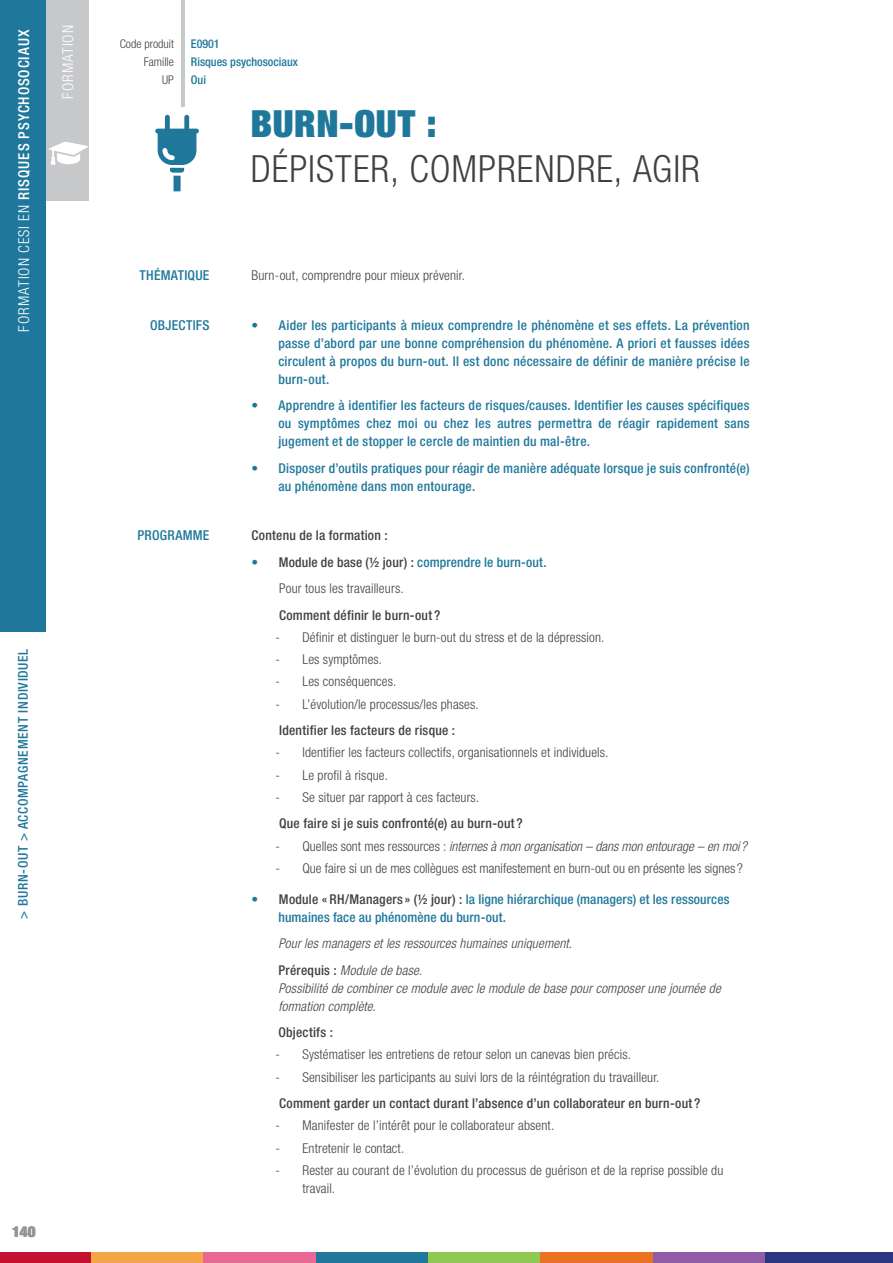
<style>
.page{position:relative;width:893px;height:1263px;background:#fff}
.page>*{position:absolute;margin:0;border:0;box-sizing:border-box;transform-origin:0 0}
.t1{font:300 condensed 37.5px "Helvetica Neue";letter-spacing:.025em;color:#414042}
.t2{font:900 expanded 37.5px "Helvetica Neue";letter-spacing:.015em;color:#1f789b}
.t3{font:500 condensed 15px "Helvetica Neue";letter-spacing:.06em;color:#fff}
.t4{font:300 condensed 15px "Helvetica Neue";letter-spacing:.065em;color:#fff}
.t5{font:900 expanded 15px "Helvetica Neue";color:#939598}
.t6{font:500 condensed 13.65px "Helvetica Neue";letter-spacing:.015em;color:#1f789b}
.t7{font:300 condensed 13.5px/26.5px "Helvetica Neue";letter-spacing:.01em;color:#414042}
.t8{font:500 condensed 13.5px/18px "Helvetica Neue";letter-spacing:.015em;color:#1f789b;text-align:justify}
.t9{font:italic 300 condensed 13.5px/26.5px "Helvetica Neue";letter-spacing:.01em;color:#414042}
.t10{font:500 condensed 13.5px "Helvetica Neue";letter-spacing:.02em;color:#414042}
.t11{font:500 condensed 13.5px "Helvetica Neue";letter-spacing:.05em;color:#1f789b}
.t12{font:500 condensed 12px "Helvetica Neue";color:#1f789b}
.t13{font:300 condensed 12px "Helvetica Neue";color:#414042}
.s1{font-weight:300}
.s2{color:#1f789b}
.s3{font-weight:500}
.s4{font-weight:500;color:#1f789b}
.s5{font-style:normal}
.s6{color:#414042}
.s7{font-weight:500;font-style:normal}
</style>
<div class="page">
<div style="left:91px;top:1252px;width:113px;height:11px;background:#f4a747"></div>
<div style="left:204px;top:1252px;width:112px;height:11px;background:#e96894"></div>
<div style="left:316px;top:1252px;width:112px;height:11px;background:#1f789b"></div>
<div style="left:428px;top:1252px;width:113px;height:11px;background:#90c854"></div>
<div style="left:540px;top:1252px;width:113px;height:11px;background:#ec7223"></div>
<div style="left:653px;top:1252px;width:112px;height:11px;background:#8f5ca5"></div>
<div style="left:765px;top:1252px;width:128px;height:11px;background:#2b3680"></div>
<div style="left:0;top:1252px;width:91px;height:11px;background:#c41230"></div>
<div style="left:46px;top:0;width:43px;height:201px;background:#c7c8ca"></div>
<div style="left:0;top:0;width:46px;height:631px;background:#1f789b"></div>
<svg style="left:49px;top:142px;width:40px;height:23px"></svg>
<hr style="left:181px;top:0;width:3px;height:106px;background:#c7c8ca">
<svg style="left:155px;top:129px;width:44px;height:4px"></svg>
<svg style="left:158px;top:115px;width:38px;height:76px"></svg>
<p class="t4" style="left:59px;top:99px;width:75px;rotate:-90deg">FORMATION</p>
<p class="t3" style="left:15px;top:332px;width:303px;rotate:-90deg"><span class="s1">FORMATION CESI EN</span> RISQUES PSYCHOSOCIAUX</p>
<p class="t13" style="left:120px;top:37px;width:56px">Code produit</p>
<p class="t12" style="left:191px;top:36px;width:30px">E0901</p>
<p class="t13" style="left:144px;top:55px;width:32px">Famille</p>
<p class="t12" style="left:191px;top:54px;width:108px">Risques psychosociaux</p>
<p class="t13" style="left:162px;top:73px;width:13px">UP</p>
<p class="t12" style="left:191px;top:72px;width:17px">Oui</p>
<h1 class="t2" style="left:251px;top:99px;width:187px">BURN-OUT :</h1>
<h1 class="t1" style="left:251px;top:147px;width:451px">DÉPISTER, COMPRENDRE, AGIR</h1>
<p class="t6" style="left:140px;top:267px;width:71px">THÉMATIQUE</p>
<p class="t7" style="left:251px;top:262px;width:215px">Burn-out, comprendre pour mieux prévenir.</p>
<p class="t6" style="left:150px;top:317px;width:61px">OBJECTIFS</p>
<p class="t8" style="left:278px;top:316px;width:473px;text-indent:-27px"><span class="s1">•</span> Aider les participants à mieux comprendre le phénomène et ses effets. La prévention passe d’abord par une bonne compréhension du phénomène. A priori et fausses idées circulent à propos du burn-out. Il est donc nécessaire de définir de manière précise le burn-out.</p>
<p class="t8" style="left:278px;top:396px;width:473px;text-indent:-27px">• Apprendre à identifier les facteurs de risques/causes. Identifier les causes spécifiques ou symptômes chez moi ou chez les autres permettra de réagir rapidement sans jugement et de stopper le cercle de maintien du mal-être.</p>
<p class="t8" style="left:278px;top:459px;width:473px;text-indent:-27px">• Disposer d’outils pratiques pour réagir de manière adéquate lorsque je suis confronté(e) au phénomène dans mon entourage.</p>
<p class="t6" style="left:138px;top:527px;width:73px">PROGRAMME</p>
<p class="t10" style="left:251px;top:527px;width:138px">Contenu de la formation :</p>
<p class="t7" style="left:279px;top:548px;width:269px;text-indent:-28px"><span class="s2">•</span> <span class="s3">Module de base (½ jour) :</span> <span class="s4">comprendre le burn-out.<br></span>Pour tous les travailleurs.</p>
<p class="t10" style="left:279px;top:607px;width:163px">Comment définir le burn-out ?</p>
<p class="t7" style="left:275px;top:624px;width:330px">- Définir et distinguer le burn-out du stress et de la dépression.</p>
<p class="t7" style="left:275px;top:646px;width:108px">- Les symptômes.</p>
<p class="t7" style="left:275px;top:668px;width:122px">- Les conséquences.</p>
<p class="t7" style="left:275px;top:690px;width:205px">- L’évolution/le processus/les phases.</p>
<p class="t10" style="left:279px;top:722px;width:178px">Identifier les facteurs de risque :</p>
<p class="t7" style="left:275px;top:739px;width:335px">- Identifier les facteurs collectifs, organisationnels et individuels.</p>
<p class="t7" style="left:275px;top:761px;width:114px">- Le profil à risque.</p>
<p class="t7" style="left:275px;top:784px;width:205px">- Se situer par rapport à ces facteurs.</p>
<p class="t10" style="left:279px;top:815px;width:245px">Que faire si je suis confronté(e) au burn-out ?</p>
<p class="t9" style="left:275px;top:832px;width:473px"><span class="s5">- Quelles sont mes ressources :</span> internes à mon organisation – dans mon entourage – en moi ?</p>
<p class="t7" style="left:275px;top:855px;width:469px">- Que faire si un de mes collègues est manifestement en burn-out ou en présente les signes ?</p>
<p class="t8" style="left:278px;top:890px;width:453px;text-indent:-27px"><span class="s1">•</span> <span class="s6">Module « RH/Managers » (½ jour) :</span> la ligne hiérarchique (managers) et les ressources humaines face au phénomène du burn-out.</p>
<p class="t9" style="left:278px;top:930px;width:295px">Pour les managers et les ressources humaines uniquement.<br><span class="s7">Prérequis :</span> Module de base.</p>
<p class="t9" style="left:278px;top:979px;width:444px;line-height:18px">Possibilité de combiner ce module avec le module de base pour composer une journée de formation complète.</p>
<p class="t10" style="left:278px;top:1024px;width:56px">Objectifs :</p>
<p class="t7" style="left:275px;top:1041px;width:357px">- Systématiser les entretiens de retour selon un canevas bien précis.</p>
<p class="t7" style="left:275px;top:1063px;width:386px">- Sensibiliser les participants au suivi lors de la réintégration du travailleur.</p>
<p class="t10" style="left:279px;top:1095px;width:423px">Comment garder un contact durant l’absence d’un collaborateur en burn-out ?</p>
<p class="t7" style="left:275px;top:1112px;width:280px">- Manifester de l’intérêt pour le collaborateur absent.</p>
<p class="t7" style="left:275px;top:1134px;width:130px">- Entretenir le contact.</p>
<p class="t7" style="left:302px;top:1161px;width:422px;line-height:18px;text-indent:-27px">- Rester au courant de l’évolution du processus de guérison et de la reprise possible du travail.</p>
<p class="t11" style="left:15px;top:919px;width:272px;rotate:-90deg">&gt; BURN-OUT &gt; ACCOMPAGNEMENT INDIVIDUEL</p>
<p class="t5" style="left:12px;top:1222px;width:25px">140</p>
</div>
